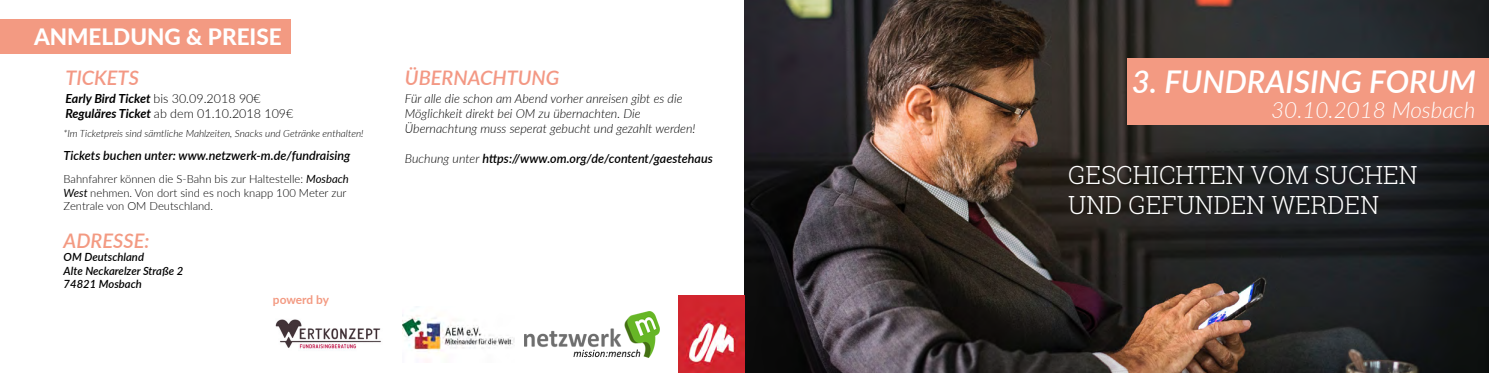
<style>
.page{position:relative;width:1489px;height:373px;background:#fff}
.page>*{position:absolute;margin:0;border:0;box-sizing:border-box;transform-origin:0 0}
.t1{font:italic 600 31.25px "Lato";color:#fff}
.t2{font:300 25px/30px "Roboto Slab";color:#fff}
.t3{font:italic 300 22.5px "Lato";color:#fff}
.t4{font:800 22.5px "Lato";color:#fff}
.t5{font:italic 600 20px "Lato";color:#f39884}
.t6{font:italic 600 20px "Lato";color:#f39a82}
.t7{font:italic 300 12.5px/15px "Lato";color:#000}
.t8{font:italic 600 12.5px "Lato";color:#000}
.t9{font:300 12.5px/15px "Lato";color:#000}
.t10{font:700 11.88px "Lato";letter-spacing:-.01em;color:#f39a82}
.t11{font:300 11.25px/13.5px "Lato";color:#000}
.t12{font:italic 600 11.25px/13.5px "Lato";color:#000}
.t13{font:italic 300 10px "Lato";color:#000}
.s1{font-weight:300}
.s2{font-weight:700;font-style:italic}
.s3{font-weight:400;font-style:italic}
</style>
<div class="page">
<div style="left:0;top:19px;width:291px;height:34px;background:#f39a82"></div>
<img style="left:744px;top:0;width:744px;height:372px">
<div style="left:1127px;top:58px;width:361px;height:67px;background:#f39a82"></div>
<img style="left:524px;top:311px;width:135px;height:46px">
<img style="left:678px;top:295px;width:66px;height:77px">
<img style="left:403px;top:310px;width:111px;height:43px">
<img style="left:275px;top:319px;width:106px;height:31px">
<h3 class="t4" style="left:34px;top:19px;width:249px">ANMELDUNG &amp; PREISE</h3>
<h3 class="t5" style="left:65px;top:63px;width:75px">TICKETS</h3>
<h3 class="t5" style="left:405px;top:63px;width:156px">ÜBERNACHTUNG</h3>
<p class="t7" style="left:405px;top:91px;width:292px">Für alle die schon am Abend vorher anreisen gibt es die<br>Möglichkeit direkt bei OM zu übernachten. Die<br>Übernachtung muss seperat gebucht und gezahlt werden!</p>
<p class="t8" style="left:405px;top:149px;width:309px"><span class="s1">Buchung unter</span> https://www.om.org/de/content/gaestehaus</p>
<p class="t9" style="left:65px;top:91px;width:229px"><span class="s2">Early Bird Ticket</span> bis 30.09.2018 90€<br><span class="s2">Reguläres Ticket</span> ab dem 01.10.2018 109€</p>
<p class="t13" style="left:64px;top:126px;width:301px">*Im Ticketpreis sind sämtliche Mahlzeiten, Snacks und Getränke enthalten!</p>
<p class="t8" style="left:64px;top:146px;width:288px">Tickets buchen unter: www.netzwerk-m.de/fundraising</p>
<p class="t11" style="left:64px;top:171px;width:287px">Bahnfahrer können die S-Bahn bis zur Haltestelle: <span class="s3">Mosbach<br>West</span> nehmen. Von dort sind es noch knapp 100 Meter zur<br>Zentrale von OM Deutschland.</p>
<h3 class="t6" style="left:64px;top:225px;width:87px">ADRESSE:</h3>
<p class="t12" style="left:64px;top:249px;width:121px">OM Deutschland<br>Alte Neckarelzer Straße 2<br>74821 Mosbach</p>
<p class="t10" style="left:273px;top:290px;width:57px">powerd by</p>
<h1 class="t1" style="left:1131px;top:58px;width:346px">3. FUNDRAISING FORUM</h1>
<h3 class="t3" style="left:1271px;top:94px;width:206px">30.10.2018 Mosbach</h3>
<h2 class="t2" style="left:1068px;top:159px;width:351px">GESCHICHTEN VOM SUCHEN<br>UND GEFUNDEN WERDEN</h2>
</div>
